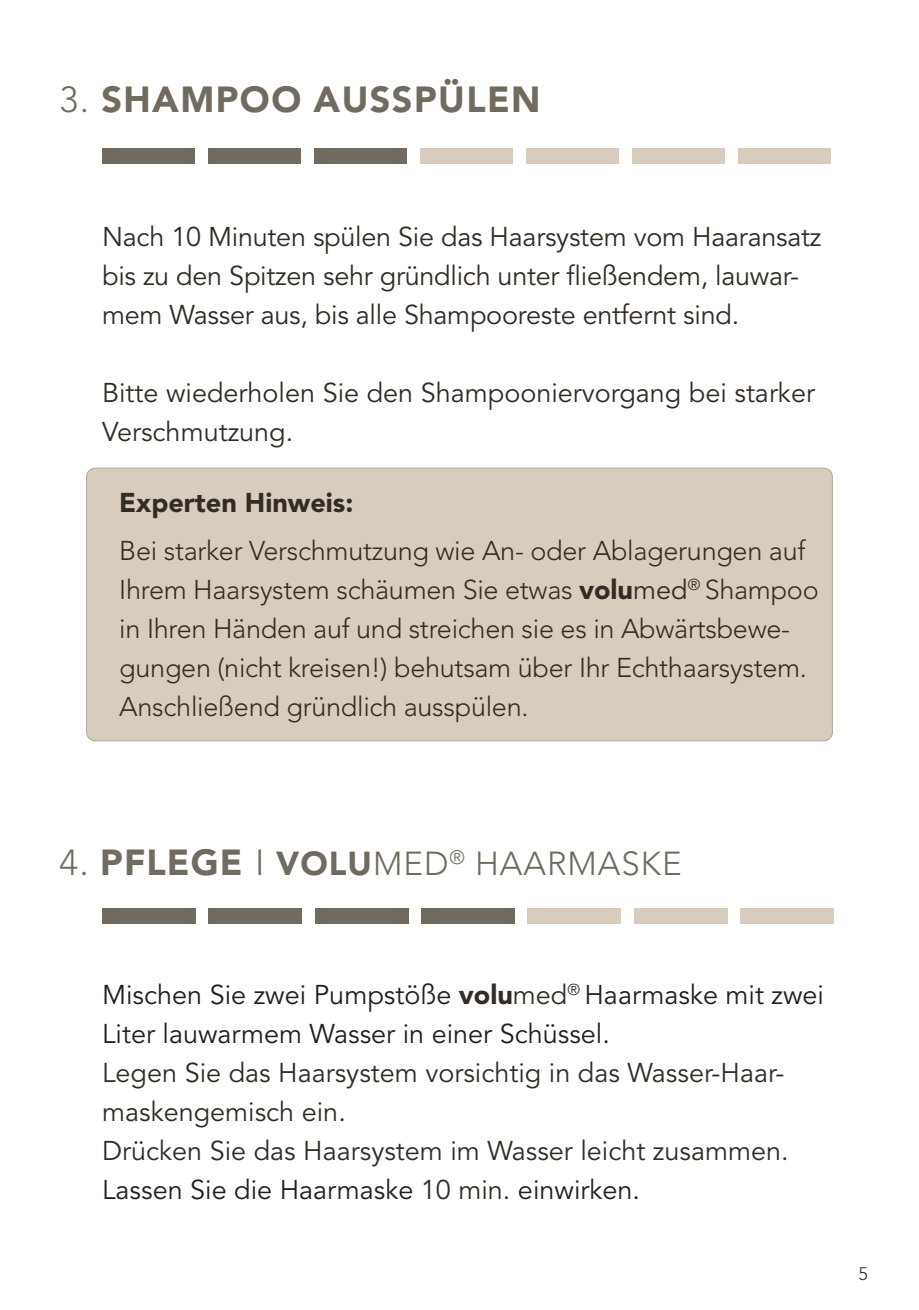
<style>
.page{position:relative;width:919px;height:1310px;background:#fff}
.page>*{position:absolute;margin:0;border:0;box-sizing:border-box;transform-origin:0 0}
.t1{font:900 36px "Avenir LT Std";letter-spacing:.04em;color:#716a5e}
.t2{font:300 33px "Avenir LT Std";letter-spacing:.03em;color:#716a5e}
.t3{font:27px/39px "Avenir LT Std";color:#322c24}
.t4{font:300 27px/39px "Avenir LT Std";letter-spacing:-.01em;color:#322c24}
.t5{font:27px/39px "Avenir LT Std";color:#231f20}
.t6{font:900 27px "Avenir LT Std";color:#322c24}
.t7{font:300 18px "Avenir LT Std";color:#322c24}
.s1{font-weight:300}
.s2{font-weight:900}
.s3{font-weight:400}
.s4{font-size:36px}
.s5{font-weight:900;font-size:36px}
.s6{font-weight:900;color:#322c24}
.s7{color:#322c24}
.s8{color:#231f20}
</style>
<div class="page">
<div style="left:102px;top:148px;width:93px;height:15px;background:#716a5e"></div>
<div style="left:208px;top:148px;width:93px;height:15px;background:#716a5e"></div>
<div style="left:314px;top:148px;width:93px;height:15px;background:#716a5e"></div>
<div style="left:420px;top:148px;width:93px;height:15px;background:#d8ccbd"></div>
<div style="left:526px;top:148px;width:93px;height:15px;background:#d8ccbd"></div>
<div style="left:632px;top:148px;width:93px;height:15px;background:#d8ccbd"></div>
<div style="left:738px;top:148px;width:92px;height:15px;background:#d8ccbd"></div>
<div style="left:87px;top:468px;width:745px;height:273px;background:#d8ccbd;border-radius:9px"></div>
<div style="left:102px;top:908px;width:93px;height:16px;background:#716a5e"></div>
<div style="left:208px;top:908px;width:94px;height:16px;background:#716a5e"></div>
<div style="left:315px;top:908px;width:93px;height:16px;background:#716a5e"></div>
<div style="left:421px;top:908px;width:93px;height:16px;background:#716a5e"></div>
<div style="left:527px;top:908px;width:94px;height:16px;background:#d8ccbd"></div>
<div style="left:634px;top:908px;width:93px;height:16px;background:#d8ccbd"></div>
<div style="left:740px;top:908px;width:93px;height:16px;background:#d8ccbd"></div>
<h1 class="t1" style="left:60px;top:78px;width:482px"><span class="s1">3.</span> SHAMPOO AUSSPÜLEN</h1>
<p class="t3" style="left:102px;top:218px;width:720px">Nach 10 Minuten spülen Sie das Haarsystem vom Haaransatz bis zu den Spitzen sehr gründlich unter fließendem, lauwar&shy;mem Wasser aus, bis alle Shampooreste entfernt sind.</p>
<p class="t3" style="left:102px;top:374px;width:714px">Bitte wiederholen Sie den Shampooniervorgang bei starker<br>Verschmutzung.</p>
<p class="t6" style="left:119px;top:486px;width:236px">Experten Hinweis:</p>
<p class="t4" style="left:119px;top:531px;width:701px">Bei starker Verschmutzung wie An- oder Ablagerungen auf Ihrem Haarsystem schäumen Sie etwas <span class="s2">volu</span><span class="s3">med</span><sup>®</sup> Shampoo in Ihren Händen auf und streichen sie es in Abwärtsbewe&shy;gungen (nicht kreisen!) behutsam über Ihr Echthaarsystem.<br>Anschließend gründlich ausspülen.</p>
<p class="t2" style="left:60px;top:844px;width:623px"><span class="s4">4.</span> <span class="s5">PFLEGE</span> <span class="s4">I</span> <span class="s2">VOLU</span>MED<sup>®</sup> HAARMASKE</p>
<p class="t5" style="left:102px;top:976px;width:723px">Mischen Sie zwei Pumpstöße <span class="s6">volu</span><span class="s7">med</span><sup>®</sup> Haarmaske mit zwei<br>Liter lauwarmem Wasser in einer Schüssel.</p>
<p class="t3" style="left:102px;top:1054px;width:688px">Legen Sie das Haarsystem vorsichtig in das Wasser-Haar&shy;maskengemisch ein.<br>Drücken Sie das Haarsystem im Wasser leicht zusammen.<br><span class="s8">Lassen Sie die Haarmaske</span> 10 min. <span class="s8">einwirken.</span></p>
<p class="t7" style="left:858px;top:1263px;width:11px">5</p>
</div>
